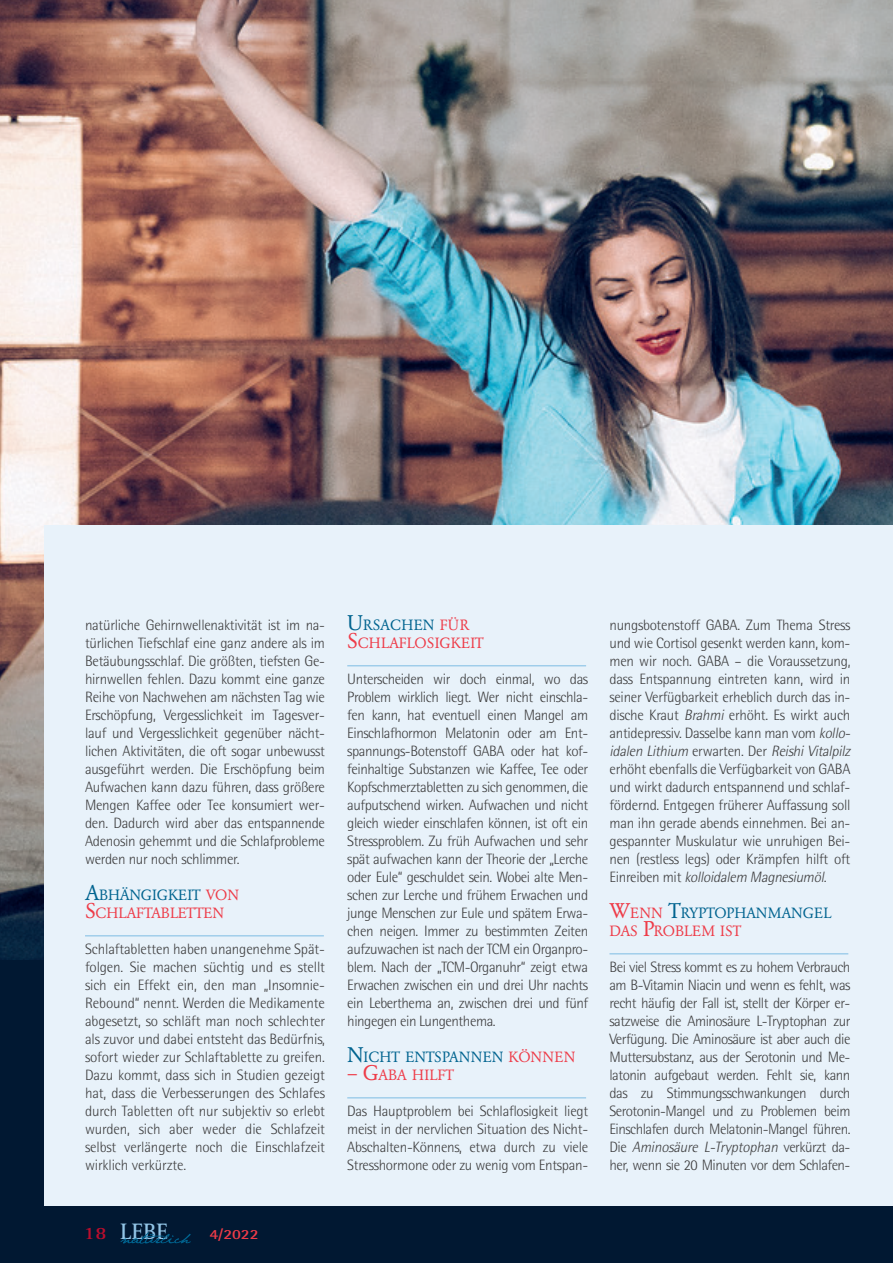
<style>
.page{position:relative;width:893px;height:1263px;background:#011832}
.page>*{position:absolute;margin:0;border:0;box-sizing:border-box;transform-origin:0 0}
.t1{font:700 23.1px "Rotis Serif";color:#92c5e7;scale:.91 1}
.fließtext{font:300 15px/18px "AT Rotis Semi Sans";letter-spacing:-.02em;color:#3e3e3f;text-align:justify}
.fließtext-2{font:14.7px/18px "Garamond BQ";color:#ee3b48}
.fließtext-3{font:14.7px "Garamond BQ";letter-spacing:.01em;color:#00638f}
.t2{font:700 14.1px "AT Rotis Semi Sans";color:#ee3b48;scale:1.18 1}
.s1{font-size:21px;color:#00638f}
.s2{color:#00638f}
.s3{font-size:21px}
.s4{font-size:17.85px;color:#ba0d2d}
.s5{color:#ee3b48}
.s6{font-style:italic}
</style>
<div class="page">
<img style="left:0;top:0;width:893px;height:959px">
<div style="left:45px;top:525px;width:848px;height:680px;background:#e8f2fa"></div>
<hr style="left:85px;top:935px;width:239px;height:1px;background:#7dbce3">
<hr style="left:347px;top:665px;width:239px;height:1px;background:#7dbce3">
<hr style="left:347px;top:1097px;width:239px;height:1px;background:#7dbce3">
<hr style="left:609px;top:953px;width:239px;height:1px;background:#7dbce3">
<svg style="left:120px;top:1232px;width:71px;height:12px"></svg>
<p class="fließtext" style="left:85px;top:616px;width:242px">natürliche Gehirnwellenaktivität ist im na&shy;türlichen Tiefschlaf eine ganz andere als im Betäubungsschlaf. Die größten, tiefsten Ge&shy;hirnwellen fehlen. Dazu kommt eine ganze Reihe von Nachwehen am nächsten Tag wie Erschöpfung, Vergesslichkeit im Tagesver&shy;lauf und Vergesslichkeit gegenüber nächt&shy;lichen Aktivitäten, die oft sogar unbewusst ausgeführt werden. Die Erschöpfung beim Aufwachen kann dazu führen, dass größere Mengen Kaffee oder Tee konsumiert wer&shy;den. Dadurch wird aber das entspannende Adenosin gehemmt und die Schlafprobleme werden nur noch schlimmer.</p>
<p class="fließtext-2" style="left:85px;top:886px;width:155px"><span class="s1">A</span><span class="s2">BHÄNGIGKEIT</span> VON<br><span class="s3">S</span>CHLAFTABLETTEN</p>
<p class="fließtext" style="left:85px;top:940px;width:242px">Schlaftabletten haben unangenehme Spät&shy;folgen. Sie machen süchtig und es stellt sich ein Effekt ein, den man „Insomnie-Rebound“ nennt. Werden die Medikamente abgesetzt, so schläft man noch schlechter als zuvor und dabei entsteht das Bedürfnis, sofort wieder zur Schlaftablette zu greifen.<br>Dazu kommt, dass sich in Studien gezeigt hat, dass die Verbesserungen des Schlafes durch Tabletten oft nur subjektiv so erlebt wurden, sich aber weder die Schlafzeit selbst verlängerte noch die Einschlafzeit wirklich verkürzte.</p>
<p class="t1" style="left:83px;top:1218px;width:94px"><span class="s4">18</span> LEBE</p>
<p class="t2" style="left:209px;top:1226px;width:43px">4/2022</p>
<p class="fließtext-2" style="left:347px;top:616px;width:138px"><span class="s1">U</span><span class="s2">RSACHEN</span> FÜR<br><span class="s3">S</span>CHLAFLOSIGKEIT</p>
<p class="fließtext" style="left:347px;top:670px;width:242px">Unterscheiden wir doch einmal, wo das Problem wirklich liegt. Wer nicht einschla&shy;fen kann, hat eventuell einen Mangel am Einschlafhormon Melatonin oder am Ent&shy;spannungs-Botenstoff GABA oder hat kof&shy;feinhaltige Substanzen wie Kaffee, Tee oder Kopfschmerztabletten zu sich genommen, die aufputschend wirken. Aufwachen und nicht gleich wieder einschlafen können, ist oft ein Stressproblem. Zu früh Aufwachen und sehr spät aufwachen kann der Theorie der „Lerche oder Eule“ geschuldet sein. Wobei alte Men&shy;schen zur Lerche und frühem Erwachen und junge Menschen zur Eule und spätem Erwa&shy;chen neigen. Immer zu bestimmten Zeiten aufzuwachen ist nach der TCM ein Organpro&shy;blem. Nach der „TCM-Organuhr“ zeigt etwa Erwachen zwischen ein und drei Uhr nachts ein Leberthema an, zwischen drei und fünf hingegen ein Lungenthema.</p>
<p class="fließtext-3" style="left:347px;top:1048px;width:230px"><span class="s3">N</span>ICHT ENTSPANNEN <span class="s5">KÖNNEN</span></p>
<p class="fließtext-2" style="left:347px;top:1066px;width:109px"><span class="s3">– G</span>ABA HILFT</p>
<p class="fließtext" style="left:347px;top:1102px;width:242px">Das Hauptproblem bei Schlaflosigkeit liegt meist in der nervlichen Situation des Nicht-Abschalten-Könnens, etwa durch zu viele Stresshormone oder zu wenig vom Entspan-</p>
<p class="fließtext" style="left:609px;top:616px;width:245px;text-align:left">nungsbotenstoff GABA. Zum Thema Stress und wie Cortisol gesenkt werden kann, kom&shy;men wir noch. GABA – die Voraussetzung, dass Entspannung eintreten kann, wird in seiner Verfügbarkeit erheblich durch das in&shy;dische Kraut <span class="s6">Brahmi</span> erhöht. Es wirkt auch antidepressiv. Dasselbe kann man vom <span class="s6">kollo&shy;idalen Lithium</span> e r w a rt e n . D e r <span class="s6">Reishi Vitalpilz </span>erhöht ebenfalls die Verfügbarkeit von GABA und wirkt dadurch entspannend und schlaf&shy;fördernd. Entgegen früherer Auffassung soll man ihn gerade abends einnehmen. Bei an&shy;gespannter Muskulatur wie unruhigen Bei&shy;nen (restless legs) oder Krämpfen hilft oft E i n re i b e n m i t <span class="s6">kolloidalem Magnesiumöl.</span></p>
<p class="fließtext-2" style="left:609px;top:904px;width:223px"><span class="s3">W</span>ENN <span class="s1">T</span><span class="s2">RYPTOPHANMANGEL<br></span>DAS <span class="s3">P</span>ROBLEM IST</p>
<p class="fließtext" style="left:609px;top:958px;width:242px">Bei viel Stress kommt es zu hohem Verbrauch am B-Vitamin Niacin und wenn es fehlt, was recht häufig der Fall ist, stellt der Körper er&shy;satzweise die Aminosäure L-Tryptophan zur Verfügung. Die Aminosäure ist aber auch die Muttersubstanz, aus der Serotonin und Me&shy;latonin aufgebaut werden. Fehlt sie, kann das zu Stimmungsschwankungen durch Serotonin-Mangel und zu Problemen beim Einschlafen durch Melatonin-Mangel führen.<br>D i e <span class="s6">Aminosäure L-Tryptophan</span> ve r k ü rzt d a - her, wenn sie 20 Minuten vor dem Schlafen-</p>
</div>
